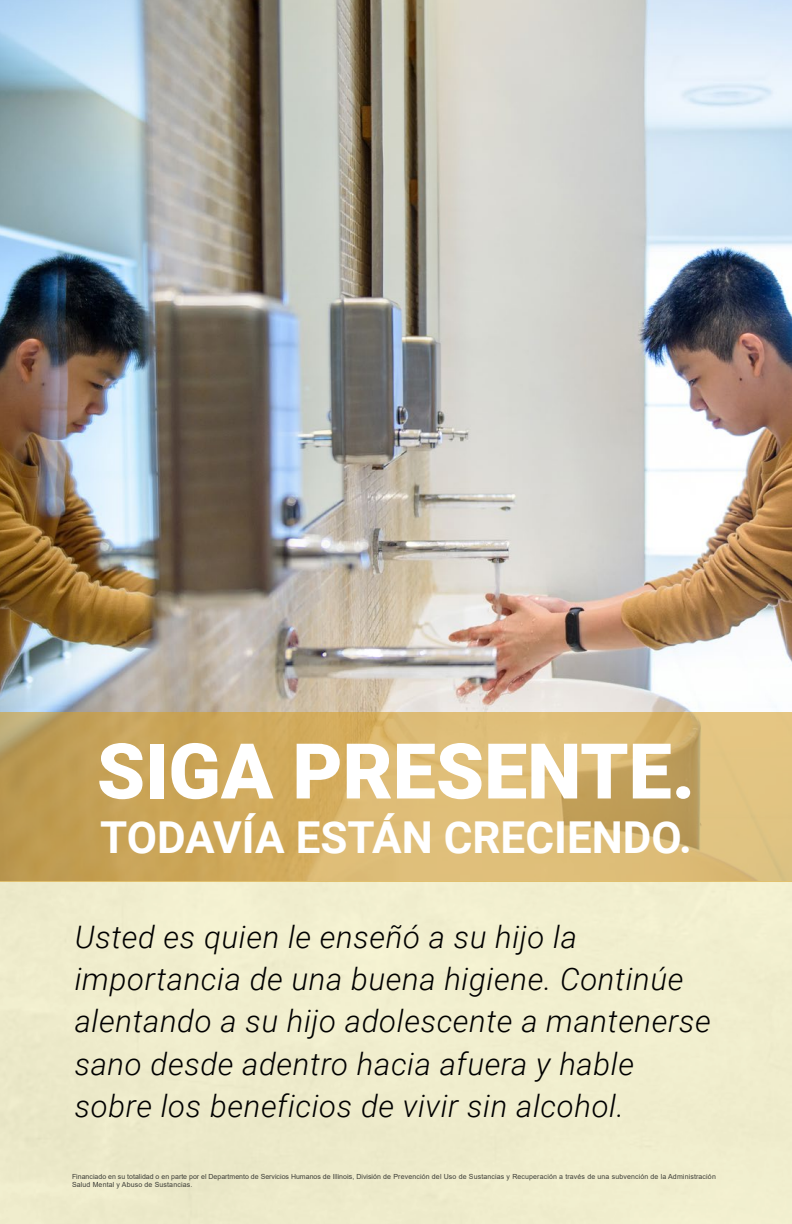
<style>
.page{position:relative;width:792px;height:1224px;background:#fff}
.page>*{position:absolute;margin:0;border:0;box-sizing:border-box;transform-origin:0 0}
.t1{font:900 77px "Roboto";color:#fff}
.t2{font:700 44px "Roboto";color:#fff}
.t3{font:italic 300 31px/42px "Roboto";letter-spacing:.02em;color:#000}
.t4{font:7px/8.4px "Arial";letter-spacing:.02em;color:#3b3c36}
</style>
<div class="page">
<div style="left:0;top:882px;width:792px;height:342px;background:#f0edcd"></div>
<img style="left:0;top:0;width:792px;height:712px">
<svg style="left:0;top:712px;width:792px;height:170px;background:#d1af67"></svg>
<h1 class="t1" style="left:97px;top:717px;width:600px">SIGA PRESENTE.</h1>
<h2 class="t2" style="left:100px;top:806px;width:593px">TODAVÍA ESTÁN CRECIENDO.</h2>
<h3 class="t3" style="left:75px;top:915px;width:638px">Usted es quien le enseñó a su hijo la importancia de una buena higiene. Continúe alentando a su hijo adolescente a mantenerse sano desde adentro hacia afuera y hable sobre los beneficios de vivir sin alcohol.</h3>
<p class="t4" style="left:72px;top:1172px;width:645px">Financiado en su totalidad o en parte por el Departmento de Servicios Humanos de IllinoiS, División de Prevención del Uso de Sustancias y Recuperación a través de una subvención de la Administración<br>Salud Mental y Abuso de Sustancias.</p>
</div>
